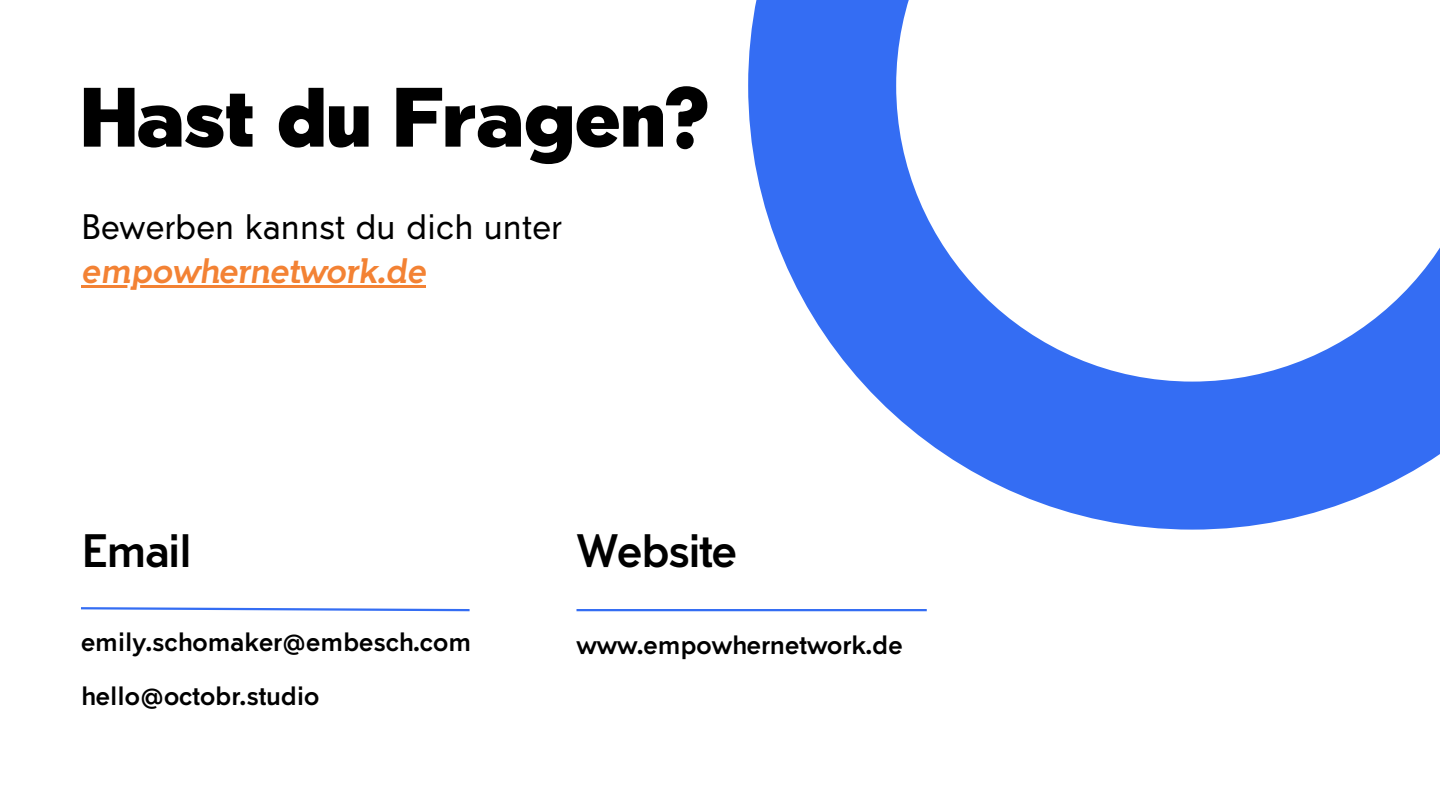
<style>
.page{position:relative;width:1440px;height:810px;background:#fff}
.page>*{position:absolute;margin:0;border:0;box-sizing:border-box;transform-origin:0 0}
.t1{font:900 76px "Tabarra Pro";color:#000}
.t2{font:700 42.4px "Tabarra Pro";letter-spacing:-.03em;color:#000}
.t3{font:32px "Tabarra Pro";color:#000}
.t4{font:italic 700 32px "Tabarra Pro";color:#f38234}
.t5{font:700 24px "Tabarra Pro";color:#000}
</style>
<div class="page">
<svg style="left:748px;top:0;width:692px;height:529px"></svg>
<hr style="left:81px;top:285px;width:345px;height:3px;background:#f38234">
<hr style="left:577px;top:609px;width:350px;height:2px;background:#346df3">
<svg style="left:81px;top:607px;width:389px;height:5px"></svg>
<p class="t1" style="left:81px;top:88px;width:630px">Hast du Fragen?</p>
<h1 class="t3" style="left:81px;top:214px;width:482px">Bewerben kannst du dich unter</h1>
<h3 class="t4" style="left:81px;top:258px;width:346px">empowhernetwork.de</h3>
<p class="t2" style="left:81px;top:534px;width:113px">Email</p>
<p class="t2" style="left:577px;top:534px;width:162px">Website</p>
<h2 class="t5" style="left:81px;top:632px;width:392px">emily.schomaker@embesch.com</h2>
<h2 class="t5" style="left:577px;top:635px;width:328px">www.empowhernetwork.de</h2>
<p class="t5" style="left:81px;top:686px;width:240px">hello@octobr.studio</p>
</div>
